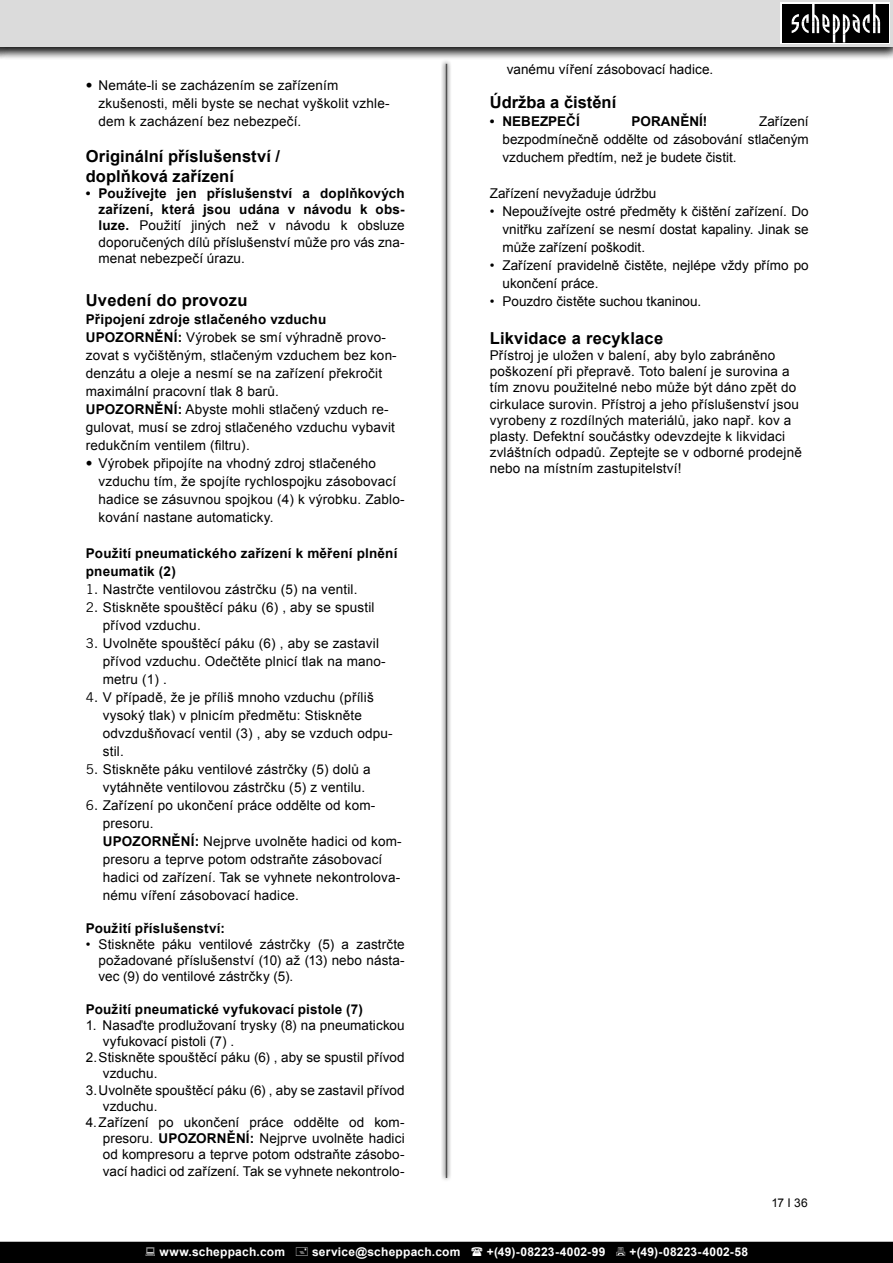
<style>
.page{position:relative;width:893px;height:1263px;background:#fff}
.page>*{position:absolute;margin:0;border:0;box-sizing:border-box;transform-origin:0 0}
.Kapitelüberschrift{font:700 16.5px/19.8px "Arial";letter-spacing:.005em;color:#000}
.Grundtext_Einzug{font:700 16.5px "Arial";letter-spacing:.015em;color:#000}
.Grundtext{font:700 16.5px "Arial";color:#000}
.Grundtext_Einzug-2{font:13.5px/18px "Arial";letter-spacing:.015em;color:#000}
.Grundtext_Einzug-3{font:700 13.5px/18px "Arial";letter-spacing:.015em;color:#000}
.Grundtext_Fließtext{font:700 13.5px "Arial";letter-spacing:.015em;color:#000}
.Grundtext-2{font:13.5px "Arial";color:#000}
.t1{font:700 12px "Arial";letter-spacing:.02em;color:#fff}
.t2{font:12px "Arial";color:#000}
.s1{font-family:"Trade Gothic"}
.s2{font-weight:700}
</style>
<div class="page">
<svg style="left:441px;top:61px;width:10px;height:1119px"></svg>
<hr style="left:446px;top:64px;width:1px;height:1114px;background:#505050">
<div style="left:0;top:0;width:893px;height:60px;background:#000;opacity:.75"></div>
<div style="left:0;top:0;width:893px;height:46px;background:#dbdbdb"></div>
<div style="left:780px;top:2px;width:110px;height:42px;background:linear-gradient(to right,#040404,#060606)"></div>
<div style="left:782px;top:4px;width:106px;height:38px;background:#000"></div>
<svg style="left:792px;top:4px;width:88px;height:38px"></svg>
<div style="left:0;top:1242px;width:893px;height:21px;background:#000"></div>
<p class="Grundtext_Einzug-2" style="left:99px;top:76px;width:292px;text-indent:-13px"><span class="s1">•</span> Nemáte-li se zacházením se zařízením zkušenosti, měli byste se nechat vyškolit vzhle&shy;dem k zacházení bez nebezpečí.</p>
<p class="Kapitelüberschrift" style="left:86px;top:147px;width:196px">Originální příslušenství / doplňková zařízení</p>
<p class="Grundtext_Einzug-2" style="left:99px;top:185px;width:308px;line-height:16.2px;text-align:justify;text-indent:-13px"><span class="s2">• Používejte jen příslušenství a doplňkových zařízení, která jsou udána v návodu k obs&shy;luze.</span> Použití jiných než v návodu k obsluze doporučených dílů příslušenství může pro vás zna&shy;menat nebezpečí úrazu.</p>
<p class="Grundtext_Einzug" style="left:86px;top:289px;width:163px">Uvedení do provozu</p>
<p class="Grundtext_Einzug-3" style="left:86px;top:311px;width:242px">Připojení zdroje stlačeného vzduchu</p>
<p class="Grundtext_Einzug-2" style="left:86px;top:328px;width:312px"><span class="s2">UPOZORNĚNÍ:</span> Výrobek se smí výhradně provo&shy;zovat s vyčištěným, stlačeným vzduchem bez kon&shy;denzátu a oleje a nesmí se na zařízení překročit maximální pracovní tlak 8 barů.</p>
<p class="Grundtext_Einzug-2" style="left:86px;top:400px;width:311px"><span class="s2">UPOZORNĚNÍ:</span> Abyste mohli stlačený vzduch re&shy;gulovat, musí se zdroj stlačeného vzduchu vybavit redukčním ventilem (filtru).</p>
<p class="Grundtext_Einzug-2" style="left:99px;top:454px;width:307px;text-indent:-13px"><span class="s1">•</span> Výrobek připojíte na vhodný zdroj stlačeného vzduchu tím, že spojíte rychlospojku zásobovací hadice se zásuvnou spojkou (4) k výrobku. Zablo&shy;kování nastane automaticky.</p>
<p class="Grundtext_Einzug-3" style="left:86px;top:545px;width:313px">Použití pneumatického zařízení k měření plnění pneumatik (2)</p>
<p class="Grundtext_Einzug-2" style="left:86px;top:580px;width:273px"><span class="s1">1.</span> Nastrčte ventilovou zástrčku (5) na ventil.</p>
<p class="Grundtext_Einzug-2" style="left:103px;top:598px;width:273px;text-indent:-17px"><span class="s1">2.</span> Stiskněte spouštěcí páku (6) , aby se spustil přívod vzduchu.</p>
<p class="Grundtext_Einzug-2" style="left:103px;top:634px;width:284px;text-indent:-17px"><span class="s1">3.</span> Uvolněte spouštěcí páku (6) , aby se zastavil přívod vzduchu. Odečtěte plnicí tlak na mano&shy;metru (1) .</p>
<p class="Grundtext_Einzug-2" style="left:103px;top:688px;width:291px;text-indent:-17px"><span class="s1">4.</span> V případě, že je příliš mnoho vzduchu (příliš vysoký tlak) v plnicím předmětu: Stiskněte odvzdušňovací ventil (3) , aby se vzduch odpu&shy;stil.</p>
<p class="Grundtext_Einzug-2" style="left:103px;top:760px;width:269px;text-indent:-17px"><span class="s1">5.</span> Stiskněte páku ventilové zástrčky (5) dolů a vytáhněte ventilovou zástrčku (5) z ventilu.</p>
<p class="Grundtext_Einzug-2" style="left:103px;top:796px;width:274px;text-indent:-17px"><span class="s1">6.</span> Zařízení po ukončení práce oddělte od kom&shy;presoru.</p>
<p class="Grundtext_Einzug-2" style="left:103px;top:832px;width:300px"><span class="s2">UPOZORNĚNÍ:</span> Nejprve uvolněte hadici od kom&shy;presoru a teprve potom odstraňte zásobovací hadici od zařízení. Tak se vyhnete nekontrolova&shy;nému víření zásobovací hadice.</p>
<p class="Grundtext_Fließtext" style="left:86px;top:919px;width:141px">Použití příslušenství:</p>
<p class="Grundtext_Einzug-2" style="left:99px;top:936px;width:308px;line-height:16.2px;text-align:justify;text-indent:-13px">• Stiskněte páku ventilové zástrčky (5) a zastrčte požadované příslušenství (10) až (13) nebo násta&shy;vec (9) do ventilové zástrčky (5).</p>
<p class="Grundtext_Fließtext" style="left:86px;top:1000px;width:279px">Použití pneumatické vyfukovací pistole (7)</p>
<p class="Grundtext_Einzug-2" style="left:103px;top:1017px;width:303px;line-height:16.2px;text-indent:-17px">1. Nasaďte prodlužovaní trysky (8) na pneumatickou vyfukovací pistoli (7) .</p>
<p class="Grundtext_Einzug-2" style="left:103px;top:1049px;width:303px;line-height:16.2px;text-indent:-17px">2.Stiskněte spouštěcí páku (6) , aby se spustil přívod vzduchu.</p>
<p class="Grundtext_Einzug-2" style="left:103px;top:1082px;width:303px;line-height:16.2px;text-indent:-17px">3.Uvolněte spouštěcí páku (6) , aby se zastavil přívod vzduchu.</p>
<p class="Grundtext_Einzug-2" style="left:103px;top:1114px;width:303px;line-height:16.2px;text-align:justify;text-indent:-17px">4.Zařízení po ukončení práce oddělte od kom&shy;presoru. <span class="s2">UPOZORNĚNÍ:</span> Nejprve uvolněte hadici od kompresoru a teprve potom odstraňte zásobo&shy;vací hadici od zařízení. Tak se vyhnete nekontrolo-</p>
<p class="Grundtext_Einzug-2" style="left:507px;top:60px;width:208px">vanému víření zásobovací hadice.</p>
<p class="Grundtext" style="left:490px;top:91px;width:128px">Údržba a čistění</p>
<p class="Grundtext_Einzug-3" style="left:490px;top:113px;width:92px">• NEBEZPEČÍ</p>
<p class="Grundtext_Einzug-3" style="left:632px;top:113px;width:77px">PORANĚNÍ!</p>
<p class="Grundtext_Einzug-2" style="left:502px;top:112px;width:308px;text-align:justify;text-indent:257px">Zařízení bezpodmínečně oddělte od zásobování stlačeným vzduchem předtím, než je budete čistit.</p>
<p class="Grundtext-2" style="left:490px;top:184px;width:168px">Zařízení nevyžaduje údržbu</p>
<p class="Grundtext_Einzug-2" style="left:502px;top:202px;width:308px;text-align:justify;text-indent:-13px">• Nepoužívejte ostré předměty k čištění zařízení. Do vnitřku zařízení se nesmí dostat kapaliny. Jinak se může zařízení poškodit.</p>
<p class="Grundtext_Einzug-2" style="left:502px;top:256px;width:308px;text-indent:-13px">• Zařízení pravidelně čistěte, nejlépe vždy přímo po ukončení práce.</p>
<p class="Grundtext_Einzug-2" style="left:490px;top:292px;width:213px">• Pouzdro čistěte suchou tkaninou.</p>
<p class="Grundtext_Einzug" style="left:490px;top:327px;width:175px">Likvidace a recyklace</p>
<p class="Grundtext_Einzug-2" style="left:490px;top:347px;width:314px;line-height:16.2px">Přístroj je uložen v balení, aby bylo zabráněno poškození při přepravě. Toto balení je surovina a tím znovu použitelné nebo může být dáno zpět do cirkulace surovin. Přístroj a jeho příslušenství jsou vyrobeny z rozdílných materiálů, jako např. kov a plasty. Defektní součástky odevzdejte k likvidaci zvláštních odpadů. Zeptejte se v odborné prodejně nebo na místním zastupitelství!</p>
<p class="t2" style="left:771px;top:1194px;width:38px">17 І 36</p>
<p class="t1" style="left:159px;top:1244px;width:127px">www.scheppach.com</p>
<p class="t1" style="left:312px;top:1244px;width:150px">service@scheppach.com</p>
<p class="t1" style="left:487px;top:1244px;width:120px">+(49)-08223-4002-99</p>
<p class="t1" style="left:629px;top:1244px;width:120px">+(49)-08223-4002-58</p>
</div>
